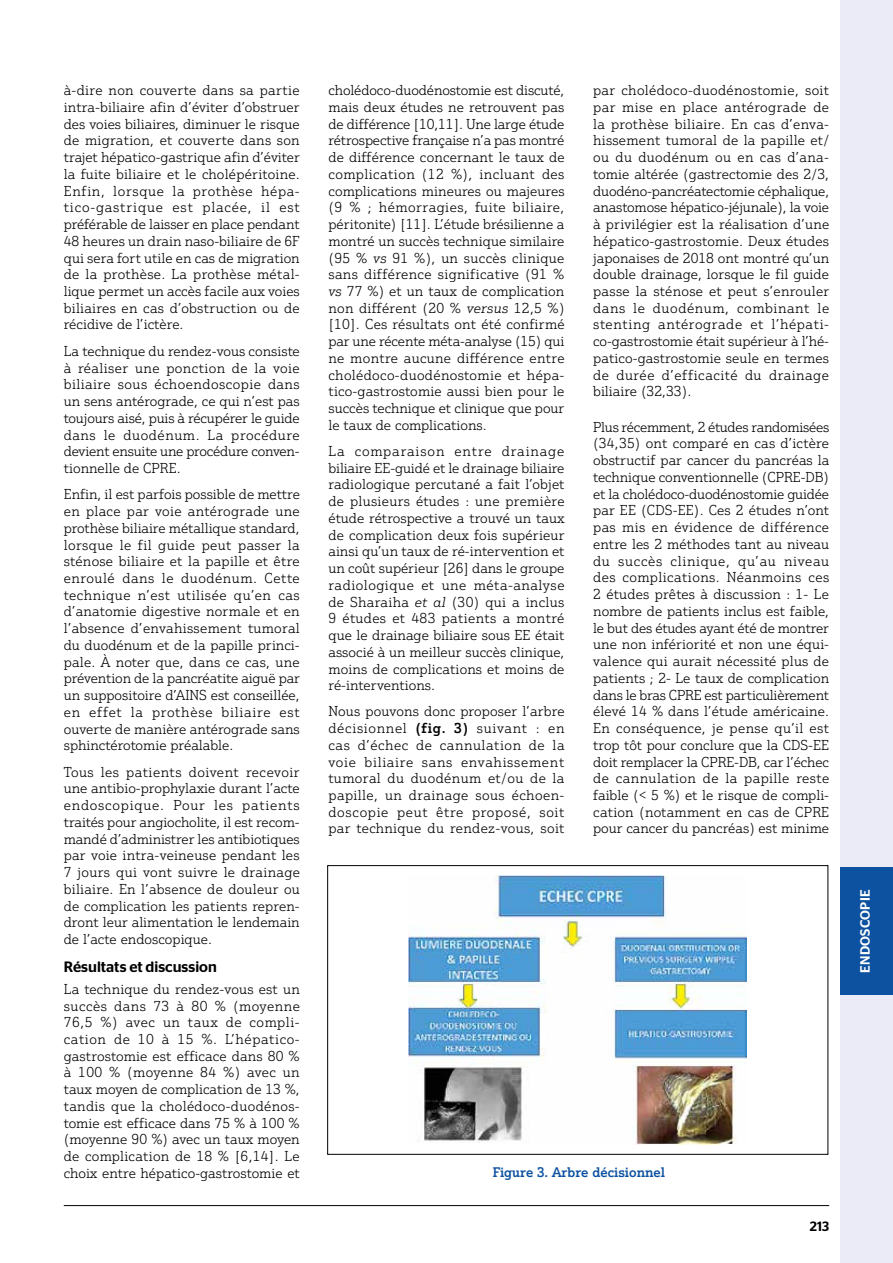
<style>
.page{position:relative;width:893px;height:1263px;background:#fff}
.page>*{position:absolute;margin:0;border:0;box-sizing:border-box;transform-origin:0 0}
.t1{font:500 15px "Stag Sans";color:#000}
.t2{font:300 13.95px/16.8px "Justus Pro";color:#000;text-align:justify}
.t3{font:500 13.5px "Justus Pro";color:#0d52a0}
.t4{font:500 13.5px "Stag Sans";letter-spacing:.02em;color:#fff}
.t5{font:500 13.5px "Stag Sans";color:#000}
.s1{font-style:italic}
.s2{font-weight:500}
</style>
<div class="page">
<hr style="left:64px;top:1205px;width:765px;height:1px;background:#000">
<div style="left:840px;top:0;width:53px;height:1263px;background:#eaebf7"></div>
<div style="left:840px;top:867px;width:53px;height:128px;background:#0d52a0"></div>
<img style="left:409px;top:875px;width:338px;height:270px">
<div style="left:327px;top:865px;width:501px;height:289px;border:1px solid #000"></div>
<p class="t2" style="left:64px;top:82px;width:238px">à-dire non couverte dans sa partie intra-biliaire afin d’éviter d’obstruer des voies biliaires, diminuer le risque de migration, et couverte dans son trajet hépatico-gastrique afin d’éviter la fuite biliaire et le cholépéritoine.<br>Enfin, lorsque la prothèse hépa&shy;tico-gastrique est placée, il est préférable de laisser en place pendant 48 heures un drain naso-biliaire de 6F qui sera fort utile en cas de migration de la prothèse. La prothèse métal&shy;lique permet un accès facile aux voies biliaires en cas d’obstruction ou de récidive de l’ictère.</p>
<p class="t2" style="left:64px;top:342px;width:238px">La technique du rendez-vous consiste à réaliser une ponction de la voie biliaire sous échoendoscopie dans un sens antérograde, ce qui n’est pas toujours aisé, puis à récupérer le guide dans le duodénum. La procédure devient ensuite une procédure conven&shy;tionnelle de CPRE.</p>
<p class="t2" style="left:64px;top:486px;width:238px">Enfin, il est parfois possible de mettre en place par voie antérograde une prothèse biliaire métallique standard, lorsque le fil guide peut passer la sténose biliaire et la papille et être enroulé dans le duodénum. Cette technique n’est utilisée qu’en cas d’anatomie digestive normale et en l’absence d’envahissement tumoral du duodénum et de la papille princi&shy;pale. À noter que, dans ce cas, une prévention de la pancréatite aiguë par un suppositoire d’AINS est conseillée, en effet la prothèse biliaire est ouverte de manière antérograde sans sphinctérotomie préalable.</p>
<p class="t2" style="left:64px;top:763px;width:238px">Tous les patients doivent recevoir une antibio-prophylaxie durant l’acte endoscopique. Pour les patients traités pour angiocholite, il est recom&shy;mandé d’administrer les antibiotiques par voie intra-veineuse pendant les 7 jours qui vont suivre le drainage biliaire. En l’absence de douleur ou de complication les patients repren&shy;dront leur alimentation le lendemain de l’acte endoscopique.</p>
<p class="t1" style="left:64px;top:958px;width:155px">Résultats et discussion</p>
<p class="t2" style="left:64px;top:980px;width:238px">La technique du rendez-vous est un succès dans 73 à 80 % (moyenne 76,5 %) avec un taux de compli&shy;cation de 10 à 15 %. L’hépatico&shy;gastrostomie est efficace dans 80 % à 100 % (moyenne 84 %) avec un taux moyen de complication de 13 %, tandis que la cholédoco-duodénos&shy;tomie est efficace dans 75 % à 100 % (moyenne 90 %) avec un taux moyen de complication de 18 % [6,14]. Le choix entre hépatico-gastrostomie et</p>
<p class="t2" style="left:328px;top:82px;width:238px">cholédoco-duodénostomie est discuté, mais deux études ne retrouvent pas de différence [10,11]. Une large étude rétrospective française n’a pas montré de différence concernant le taux de complication (12 %), incluant des complications mineures ou majeures (9 % ; hémorragies, fuite biliaire, péritonite) [11]. L’étude brésilienne a montré un succès technique similaire (95 % <span class="s1">vs</span> 91 %), un succès clinique sans différence significative (91 % <span class="s1">vs</span> 77 %) et un taux de complication non différent (20 % <span class="s1">versus</span> 12,5 %) [10]. Ces résultats ont été confirmé par une récente méta-analyse (15) qui ne montre aucune différence entre cholédoco-duodénostomie et hépa&shy;tico-gastrostomie aussi bien pour le succès technique et clinique que pour le taux de complications.</p>
<p class="t2" style="left:328px;top:442px;width:238px">La comparaison entre drainage biliaire EE-guidé et le drainage biliaire radiologique percutané a fait l’objet de plusieurs études : une première étude rétrospective a trouvé un taux de complication deux fois supérieur ainsi qu’un taux de ré-intervention et un coût supérieur [26] dans le groupe radiologique et une méta-analyse de Sharaiha <span class="s1">et al</span> (30) qui a inclus 9 études et 483 patients a montré que le drainage biliaire sous EE était associé à un meilleur succès clinique, moins de complications et moins de ré-interventions.</p>
<p class="t2" style="left:328px;top:703px;width:238px">Nous pouvons donc proposer l’arbre décisionnel <span class="s2">(fig. 3)</span> suivant : en cas d’échec de cannulation de la voie biliaire sans envahissement tumoral du duodénum et/ou de la papille, un drainage sous échoen&shy;doscopie peut être proposé, soit par technique du rendez-vous, soit</p>
<p class="t2" style="left:593px;top:82px;width:238px">par cholédoco-duodénostomie, soit par mise en place antérograde de la prothèse biliaire. En cas d’enva&shy;hissement tumoral de la papille et/ ou du duodénum ou en cas d’ana&shy;tomie altérée (gastrectomie des 2/3, duodéno-pancréatectomie céphalique, anastomose hépatico-jéjunale), la voie à privilégier est la réalisation d’une hépatico-gastrostomie. Deux études japonaises de 2018 ont montré qu’un double drainage, lorsque le fil guide passe la sténose et peut s’enrouler dans le duodénum, combinant le stenting antérograde et l’hépati&shy;co-gastrostomie était supérieur à l’hé&shy;patico-gastrostomie seule en termes de durée d’efficacité du drainage biliaire (32,33).</p>
<p class="t2" style="left:593px;top:418px;width:238px">Plus récemment, 2 études randomisées (34,35) ont comparé en cas d’ictère obstructif par cancer du pancréas la technique conventionnelle (CPRE-DB) et la cholédoco-duodénostomie guidée par EE (CDS-EE). Ces 2 études n’ont pas mis en évidence de différence entre les 2 méthodes tant au niveau du succès clinique, qu’au niveau des complications. Néanmoins ces 2 études prêtes à discussion : 1- Le nombre de patients inclus est faible, le but des études ayant été de montrer une non infériorité et non une équi&shy;valence qui aurait nécessité plus de patients ; 2- Le taux de complication dans le bras CPRE est particulièrement élevé 14 % dans l’étude américaine.<br>En conséquence, je pense qu’il est trop tôt pour conclure que la CDS-EE doit remplacer la CPRE-DB, car l’échec de cannulation de la papille reste faible (&lt; 5 %) et le risque de compli&shy;cation (notamment en cas de CPRE pour cancer du pancréas) est minime</p>
<p class="t3" style="left:493px;top:1163px;width:174px">Figure 3. Arbre décisionnel</p>
<p class="t5" style="left:810px;top:1219px;width:21px">213</p>
<p class="t4" style="left:857px;top:973px;width:85px;rotate:-90deg">ENDOSCOPIE</p>
</div>
